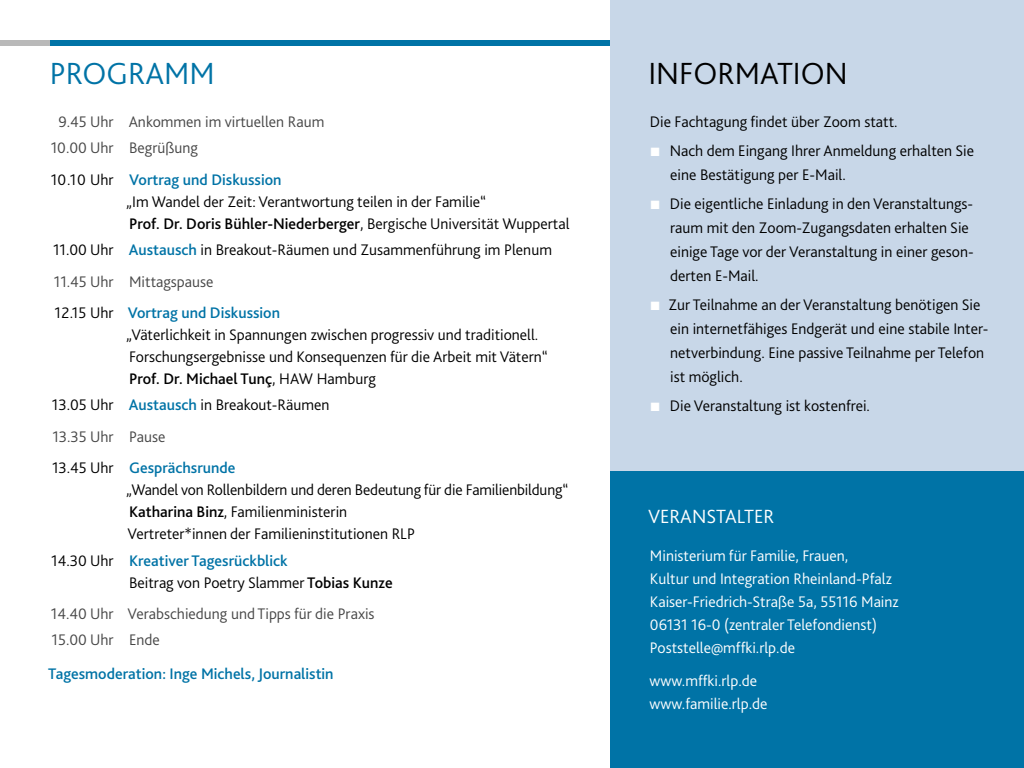
<style>
.page{position:relative;width:1024px;height:768px;background:#fff}
.page>*{position:absolute;margin:0;border:0;box-sizing:border-box;transform-origin:0 0}
.H1_Titel{font:300 32px "Bliss 2";color:#000}
.H1_Titel-2{font:300 32px "Bliss 2";color:#0073a6}
.t1{font:300 20px "Bliss 2";color:#fff}
.P_Tab_grau{font:300 16px/24px "Bliss 2";color:#000}
.P_Fließtext{font:300 16px/23px "Bliss 2";color:#fff}
.P_Tab_grau-2{font:300 16px "Bliss 2";color:#474747}
.P_Tab_grau-3{font:500 16px "Bliss 2";color:#000}
.P_Tab_grau-4{font:500 16px "Bliss 2";color:#0073a6}
.P_Fließtext-2{font:500 16px "Bliss 2";color:#0073a6}
.P_Fließtext-3{font:300 16px "Bliss 2";color:#000}
.s1{font-family:"Arial";font-weight:400;font-size:18px;color:#fff}
.s2{font-weight:300}
.s3{font-weight:500;color:#0073a6}
.s4{font-weight:500}
</style>
<div class="page">
<div style="left:0;top:40px;width:59px;height:6px;background:#b9b9b9"></div>
<div style="left:50px;top:40px;width:832px;height:6px;background:#0073a6"></div>
<div style="left:610px;top:0;width:414px;height:768px;background:#c8d7e8"></div>
<div style="left:610px;top:471px;width:414px;height:297px;background:#0073a6"></div>
<h1 class="H1_Titel-2" style="left:50px;top:54px;width:167px">PROGRAMM</h1>
<h1 class="H1_Titel" style="left:648px;top:54px;width:201px">INFORMATION</h1>
<p class="P_Fließtext-3" style="left:650px;top:112px;width:249px">Die Fachtagung findet über Zoom statt.</p>
<p class="P_Tab_grau" style="left:670px;top:139px;width:305px;text-indent:-20px"><span class="s1">■</span> Nach dem Eingang Ihrer Anmeldung erhalten Sie eine Bestätigung per E-Mail.</p>
<p class="P_Tab_grau" style="left:670px;top:192px;width:305px;text-indent:-20px"><span class="s1">■</span> Die eigentliche Einladung in den Veranstaltungs&shy;raum mit den Zoom-Zugangsdaten erhalten Sie einige Tage vor der Veranstaltung in einer geson&shy;derten E-Mail.</p>
<p class="P_Tab_grau" style="left:670px;top:293px;width:320px;text-indent:-20px"><span class="s1">■</span> Zur Teilnahme an der Veranstaltung benötigen Sie ein internetfähiges Endgerät und eine stabile Inter&shy;netverbindung. Eine passive Teilnahme per Telefon ist möglich.</p>
<p class="P_Tab_grau" style="left:650px;top:394px;width:222px"><span class="s1">■</span> Die Veranstaltung ist kostenfrei.</p>
<p class="P_Tab_grau-2" style="left:59px;top:112px;width:57px">9.45 Uhr</p>
<p class="P_Tab_grau-2" style="left:129px;top:112px;width:197px">Ankommen im virtuellen Raum</p>
<p class="P_Tab_grau-2" style="left:51px;top:138px;width:64px">10.00 Uhr</p>
<p class="P_Tab_grau-2" style="left:129px;top:138px;width:70px">Begrüßung</p>
<p class="P_Tab_grau" style="left:51px;top:167px;width:64px">10.10 Uhr</p>
<p class="P_Tab_grau-4" style="left:129px;top:169px;width:154px">Vortrag und Diskussion</p>
<p class="P_Tab_grau" style="left:126px;top:189px;width:361px">„Im Wandel der Zeit: Verantwortung teilen in der Familie“</p>
<p class="P_Tab_grau-3" style="left:129px;top:213px;width:442px">Prof. Dr. Doris Bühler-Niederberger<span class="s2">, Bergische Universität Wuppertal</span></p>
<p class="P_Tab_grau" style="left:53px;top:237px;width:62px">11.00 Uhr</p>
<p class="P_Tab_grau" style="left:129px;top:237px;width:425px"><span class="s3">Austausch</span> in Breakout-Räumen und Zusammenführung im Plenum</p>
<p class="P_Tab_grau-2" style="left:54px;top:271px;width:61px">11.45 Uhr</p>
<p class="P_Tab_grau-2" style="left:129px;top:271px;width:86px">Mittagspause</p>
<p class="P_Tab_grau" style="left:55px;top:300px;width:60px">12.15 Uhr</p>
<p class="P_Tab_grau-4" style="left:128px;top:303px;width:154px">Vortrag und Diskussion</p>
<p class="P_Tab_grau" style="left:126px;top:322px;width:414px">„Väterlichkeit in Spannungen zwischen progressiv und traditionell.</p>
<p class="P_Tab_grau" style="left:129px;top:344px;width:420px">Forschungsergebnisse und Konsequenzen für die Arbeit mit Vätern“</p>
<p class="P_Tab_grau-3" style="left:129px;top:369px;width:248px">Prof. Dr. Michael Tunç<span class="s2">, HAW Hamburg</span></p>
<p class="P_Tab_grau" style="left:52px;top:393px;width:63px">13.05 Uhr</p>
<p class="P_Tab_grau" style="left:129px;top:393px;width:202px"><span class="s3">Austausch</span> in Breakout-Räumen</p>
<p class="P_Tab_grau-2" style="left:52px;top:426px;width:63px">13.35 Uhr</p>
<p class="P_Tab_grau-2" style="left:129px;top:426px;width:38px">Pause</p>
<p class="P_Tab_grau" style="left:52px;top:455px;width:63px">13.45 Uhr</p>
<p class="P_Tab_grau-4" style="left:129px;top:458px;width:108px">Gesprächsrunde</p>
<p class="P_Tab_grau" style="left:126px;top:477px;width:444px">„Wandel von Rollenbildern und deren Bedeutung für die Familienbildung“</p>
<p class="P_Tab_grau" style="left:129px;top:499px;width:220px"><span class="s4">Katharina Binz</span>, Familienministerin</p>
<p class="P_Tab_grau" style="left:128px;top:521px;width:289px">Vertreter*innen der Familieninstitutionen RLP</p>
<p class="P_Tab_grau" style="left:51px;top:548px;width:64px">14.30 Uhr</p>
<p class="P_Tab_grau-4" style="left:129px;top:550px;width:160px">Kreativer Tagesrückblick</p>
<p class="P_Tab_grau" style="left:129px;top:570px;width:265px">Beitrag von Poetry Slammer <span class="s4">Tobias Kunze</span></p>
<p class="P_Tab_grau-2" style="left:51px;top:604px;width:64px">14.40 Uhr</p>
<p class="P_Tab_grau-2" style="left:128px;top:604px;width:249px">Verabschiedung und Tipps für die Praxis</p>
<p class="P_Tab_grau-2" style="left:52px;top:630px;width:64px">15.00 Uhr</p>
<p class="P_Tab_grau-2" style="left:129px;top:630px;width:32px">Ende</p>
<p class="P_Fließtext-2" style="left:48px;top:664px;width:287px">Tagesmoderation: Inge Michels, Journalistin</p>
<h1 class="t1" style="left:648px;top:504px;width:128px">VERANSTALTER</h1>
<p class="P_Fließtext" style="left:650px;top:544px;width:243px">Ministerium für Familie, Frauen,<br>Kultur und Integration Rheinland-Pfalz</p>
<p class="P_Fließtext" style="left:650px;top:590px;width:250px">Kaiser-Friedrich-Straße 5a, 55116 Mainz</p>
<p class="P_Fließtext" style="left:650px;top:613px;width:229px">06131 16-0 (zentraler Telefondienst)</p>
<p class="P_Fließtext" style="left:650px;top:636px;width:147px">Poststelle@mffki.rlp.de</p>
<p class="P_Fließtext" style="left:650px;top:669px;width:109px">www.mffki.rlp.de</p>
<p class="P_Fließtext" style="left:650px;top:692px;width:119px">www.familie.rlp.de</p>
</div>
